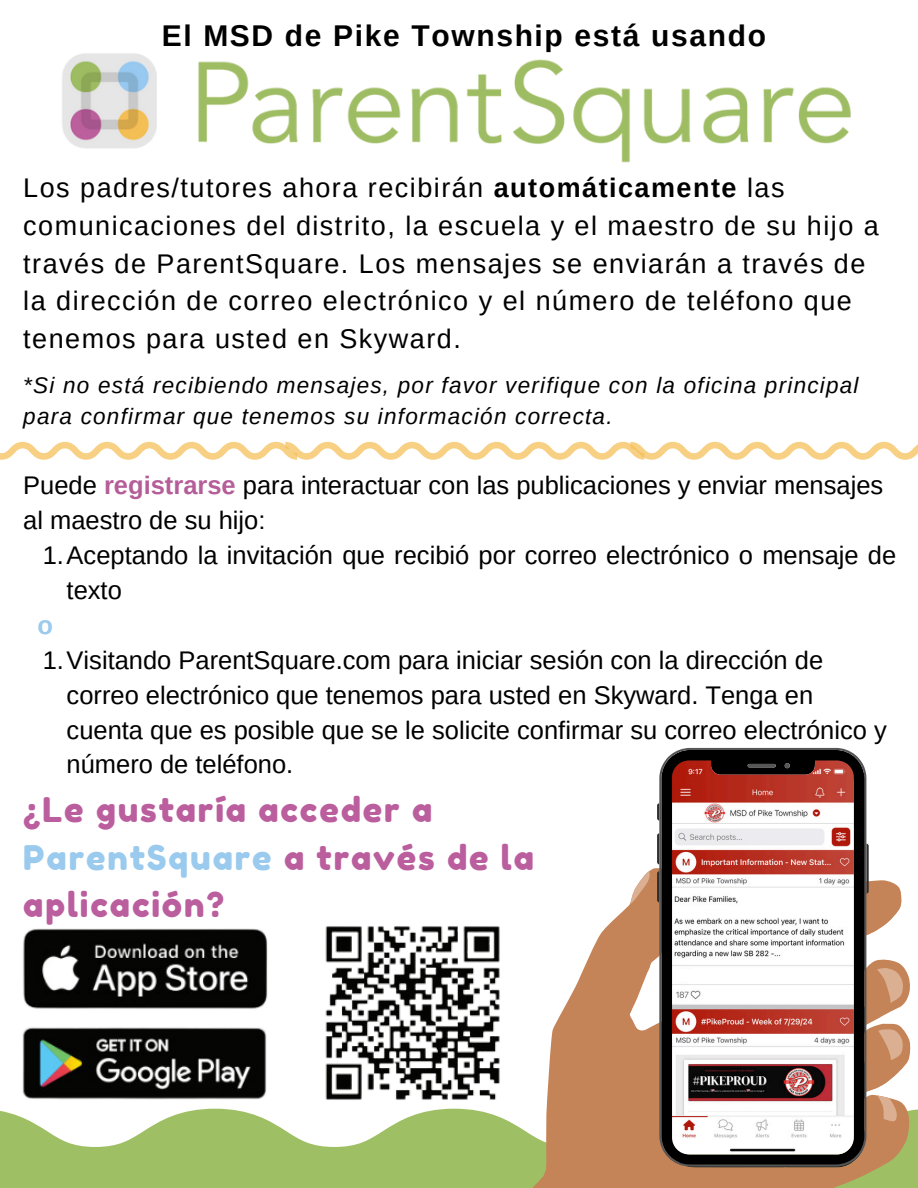
<style>
.page{position:relative;width:918px;height:1188px;background:#fff}
.page>*{position:absolute;margin:0;border:0;box-sizing:border-box;transform-origin:0 0}
.t1{font:33.9px/47.2px "Fredoka One";letter-spacing:.055em;color:#bb5e9e}
.t2{font:700 30px "Arimo";letter-spacing:.055em;color:#000}
.t3{font:27px/37.7px "Arimo";letter-spacing:.055em;color:#000}
.t4{font:25.5px/34.8px "Arimo";color:#000}
.t5{font:700 25.5px "Arimo";color:#9acaed}
.t6{font:italic 22.5px/30.6px "Arimo";letter-spacing:.055em;color:#000}
.s1{font-weight:700}
.s2{font-weight:700;color:#b55d98}
.s3{color:#9acaed}
</style>
<div class="page">
<svg style="left:0;top:1109px;width:918px;height:79px;fill:#9fbf64"></svg>
<svg style="left:347px;top:914px;width:563px;height:274px"></svg>
<svg style="left:866px;top:959px;width:45px;height:163px"></svg>
<svg style="left:866px;top:1134px;width:34px;height:29px"></svg>
<svg style="left:603px;top:1009px;width:29px;height:8px"></svg>
<svg style="left:638px;top:1029px;width:21px;height:26px"></svg>
<div style="left:652px;top:1133px;width:195px;height:55px;background:#c58458"></div>
<svg style="left:545px;top:1165px;width:59px;height:23px"></svg>
<svg style="left:657px;top:803px;width:2px;height:18px"></svg>
<svg style="left:620px;top:833px;width:39px;height:139px"></svg>
<svg style="left:866px;top:844px;width:36px;height:91px"></svg>
<svg style="left:659px;top:748px;width:207px;height:419px"></svg>
<div style="left:675px;top:970px;width:97px;height:11px;background:#fff"></div>
<img style="left:10px;top:915px;width:504px;height:196px">
<svg style="left:0;top:442px;width:918px;height:18px"></svg>
<img style="left:62px;top:53px;width:789px;height:110px">
<h4 class="t2" style="left:162px;top:19px;width:606px">El MSD de Pike Township está usando</h4>
<h3 class="t3" style="left:23px;top:169px;width:857px">Los padres/tutores ahora recibirán <span class="s1">automáticamente</span> las comunicaciones del distrito, la escuela y el maestro de su hijo a través de ParentSquare. Los mensajes se enviarán a través de la dirección de correo electrónico y el número de teléfono que tenemos para usted en Skyward.</h3>
<p class="t6" style="left:23px;top:370px;width:837px">*Si no está recibiendo mensajes, por favor verifique con la oficina principal para confirmar que tenemos su información correcta.</p>
<p class="t4" style="left:23px;top:468px;width:862px">Puede <span class="s2">registrarse</span> para interactuar con las publicaciones y enviar mensajes al maestro de su hijo:</p>
<p class="t4" style="left:67px;top:538px;width:831px;text-indent:-24px">1.Aceptando la invitación que recibió por correo electrónico o mensaje de texto</p>
<p class="t5" style="left:37px;top:611px;width:17px">o</p>
<p class="t4" style="left:67px;top:643px;width:822px;text-indent:-24px">1.Visitando ParentSquare.com para iniciar sesión con la dirección de correo electrónico que tenemos para usted en Skyward. Tenga en cuenta que es posible que se le solicite confirmar su correo electrónico y número de teléfono.</p>
<p class="t1" style="left:23px;top:786px;width:512px">¿Le gustaría acceder a<br><span class="s3">ParentSquare</span> a través de la aplicación?</p>
</div>
